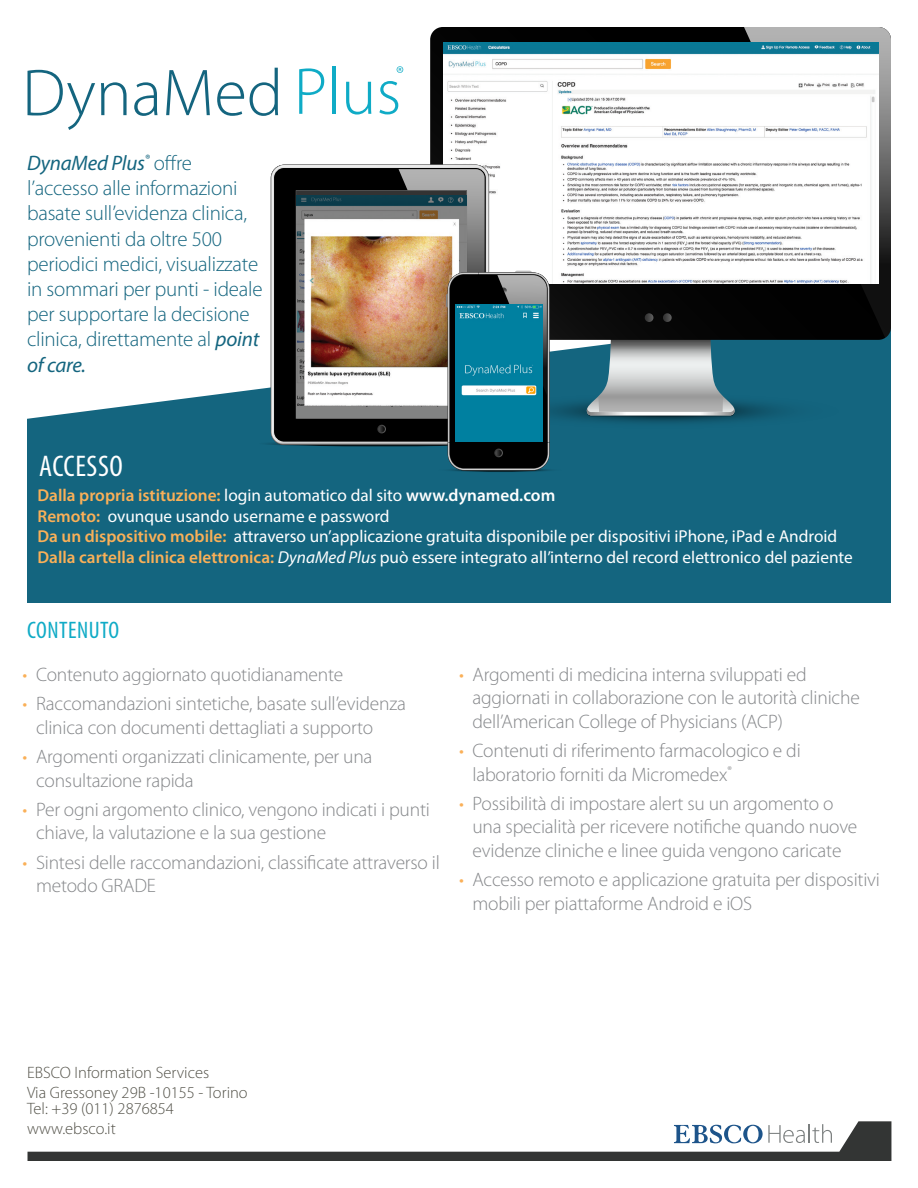
<style>
.page{position:relative;width:918px;height:1188px;background:#fff}
.page>*{position:absolute;margin:0;border:0;box-sizing:border-box;transform-origin:0 0}
.t1{font:condensed 30px "Myriad Pro";letter-spacing:.02em;color:#fff}
.t2{font:condensed 24px "Myriad Pro";letter-spacing:.02em;color:#0fabc6}
.t3{font:300 21px/25.2px "Myriad Pro";letter-spacing:-.01em;color:#14657f}
.t4{font:300 19.5px/23.4px "Myriad Pro";letter-spacing:-.01em;color:#85878a}
.t5{font:17.25px "Myriad Pro";color:#fff}
.t6{font:600 17.25px "Myriad Pro";color:#fab058}
.t7{font:300 16.5px/16.5px "Myriad Pro";color:#535249}
.s1{font-weight:400;font-style:italic}
.s2{font-weight:400;color:#fff}
.s3{color:#fff}
.s4{font-weight:600;color:#fab058}
.s5{font-style:italic}
.s6{color:#fab058}
</style>
<div class="page">
<svg style="left:27px;top:340px;width:864px;height:263px;background:#2c748c"></svg>
<svg style="left:28px;top:70px;width:67px;height:60px"></svg>
<svg style="left:101px;top:82px;width:26px;height:33px"></svg>
<svg style="left:134px;top:82px;width:23px;height:34px"></svg>
<svg style="left:166px;top:70px;width:44px;height:45px"></svg>
<svg style="left:217px;top:82px;width:27px;height:34px"></svg>
<svg style="left:250px;top:68px;width:28px;height:48px"></svg>
<svg style="left:299px;top:68px;width:25px;height:46px"></svg>
<hr style="left:332px;top:66px;width:3px;height:48px;background:#0fabc6">
<svg style="left:346px;top:82px;width:25px;height:33px"></svg>
<svg style="left:379px;top:81px;width:19px;height:33px"></svg>
<svg style="left:397px;top:66px;width:6px;height:7px"></svg>
<svg style="left:28px;top:1121px;width:863px;height:40px"></svg>
<svg style="left:430px;top:27px;width:461px;height:313px;background:#0a0b0b"></svg>
<svg style="left:744px;top:27px;width:147px;height:311px;background:#6c6c6d"></svg>
<img style="left:444px;top:42px;width:434px;height:241px">
<svg style="left:259px;top:169px;width:603px;height:304px"></svg>
<p class="t3" style="left:27px;top:151px;width:237px"><span class="s1">DynaMed Plus</span><sup>®</sup> offre l’accesso alle informazioni basate sull’evidenza clinica, provenienti da oltre 500 periodici medici, visualizzate in sommari per punti - ideale per supportare la decisione clinica, direttamente al <span class="s1">point of care.</span></p>
<p class="t1" style="left:39px;top:448px;width:85px">ACCESSO</p>
<p class="t6" style="left:38px;top:484px;width:519px">Dalla propria istituzione: <span class="s2">login automatico dal sito</span> <span class="s3">www.dynamed.com</span></p>
<p class="t5" style="left:38px;top:505px;width:354px"><span class="s4">Remoto:</span> ovunque usando username e password</p>
<p class="t5" style="left:38px;top:526px;width:801px"><span class="s4">Da un dispositivo mobile:</span> attraverso un’applicazione gratuita disponibile per dispositivi iPhone, iPad e Android</p>
<p class="t5" style="left:37px;top:547px;width:817px"><span class="s4">Dalla cartella clinica elettronica:</span> <span class="s5">DynaMed Plus</span> può essere integrato all’interno del record elettronico del paziente</p>
<p class="t2" style="left:27px;top:616px;width:93px">CONTENUTO</p>
<p class="t4" style="left:22px;top:663px;width:322px"><span class="s6">•</span> Contenuto aggiornato quotidianamente</p>
<p class="t4" style="left:36px;top:693px;width:371px;text-indent:-14px"><span class="s6">•</span> Raccomandazioni sintetiche, basate sull’evidenza clinica con documenti dettagliati a supporto</p>
<p class="t4" style="left:36px;top:745px;width:338px;text-indent:-14px"><span class="s6">•</span> Argomenti organizzati clinicamente, per una consultazione rapida</p>
<p class="t4" style="left:36px;top:798px;width:395px;text-indent:-14px"><span class="s6">•</span> Per ogni argomento clinico, vengono indicati i punti chiave, la valutazione e la sua gestione</p>
<p class="t4" style="left:36px;top:851px;width:405px;text-indent:-14px"><span class="s6">•</span> Sintesi delle raccomandazioni, classificate attraverso il metodo GRADE</p>
<p class="t4" style="left:472px;top:663px;width:389px;text-indent:-14px"><span class="s6">•</span> Argomenti di medicina interna sviluppati ed aggiornati in collaborazione con le autorità cliniche dell’American College of Physicians (ACP)</p>
<p class="t4" style="left:472px;top:739px;width:330px;text-indent:-14px"><span class="s6">•</span> Contenuti di riferimento farmacologico e di laboratorio forniti da Micromedex<sup>®</sup></p>
<p class="t4" style="left:472px;top:792px;width:386px;text-indent:-14px"><span class="s6">•</span> Possibilità di impostare alert su un argomento o una specialità per ricevere notifiche quando nuove evidenze cliniche e linee guida vengono caricate</p>
<p class="t4" style="left:472px;top:868px;width:409px;text-indent:-14px"><span class="s6">•</span> Accesso remoto e applicazione gratuita per dispositivi mobili per piattaforme Android e iOS</p>
<p class="t7" style="left:27px;top:1065px;width:184px">EBSCO Information Services</p>
<p class="t7" style="left:27px;top:1084px;width:222px">Via Gressoney 29B -10155 - Torino<br>Tel: +39 (011) 2876854</p>
<p class="t7" style="left:27px;top:1120px;width:90px">www.ebsco.it</p>
</div>
